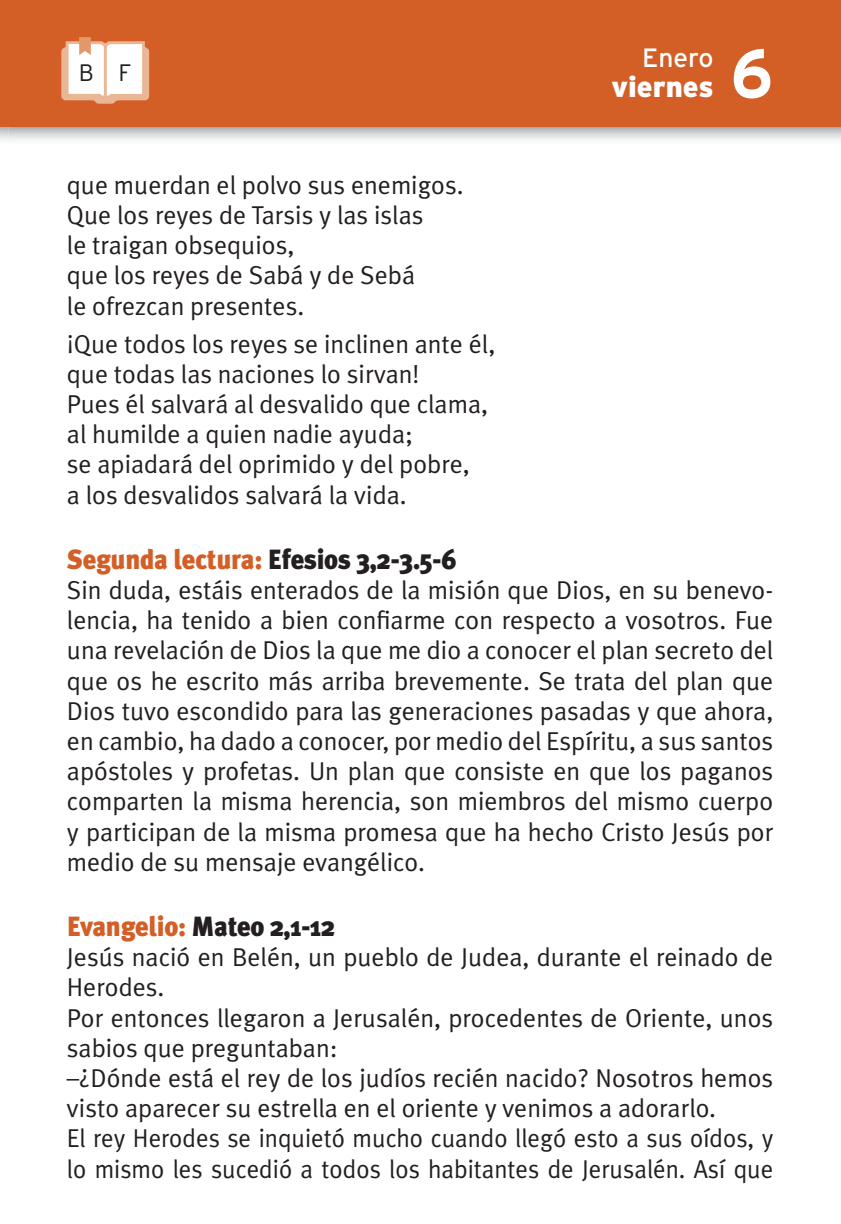
<style>
.page{position:relative;width:841px;height:1224px;background:#fff}
.page>*{position:absolute;margin:0;border:0;box-sizing:border-box;transform-origin:0 0}
.t1{font:700 68.7px "Interstate";color:#fff;scale:.93 1}
.t2{font:900 29.1px "Interstate";color:#fff}
.t3{font:900 27.9px "Meta Plus";letter-spacing:-.01em;color:#231f20;scale:.95 1}
.t4{font:26.4px "Interstate";color:#fff}
.t5{font:25.8px/30.3px "Meta Plus Normal";color:#231f20}
.t6{font:300 23.7px "Interstate";color:#231f20}
.s1{color:#d35f27}
</style>
<div class="page">
<img style="left:9px;top:126px;width:831px;height:14px">
<div style="left:0;top:0;width:840px;height:126px;background:#d35f27"></div>
<img style="left:149px;top:51px;width:1px;height:46px">
<svg style="left:61px;top:37px;width:88px;height:67px;background:#f3d5c4"></svg>
<img style="left:0;top:126px;width:9px;height:14px">
<p class="t6" style="left:79px;top:63px;width:54px">B F</p>
<p class="t5" style="left:67px;top:171px;width:398px">que muerdan el polvo sus enemigos.<br>Que los reyes de Tarsis y las islas<br>le traigan obsequios,<br>que los reyes de Sabá y de Sebá<br>le ofrezcan presentes.</p>
<p class="t5" style="left:67px;top:330px;width:430px">¡Que todos los reyes se inclinen ante él, que todas las naciones lo sirvan!<br>Pues él salvará al desvalido que clama, al humilde a quien nadie ayuda;<br>se apiadará del oprimido y del pobre,<br>a los desvalidos salvará la vida.</p>
<p class="t4" style="left:642px;top:43px;width:73px">Enero</p>
<p class="t2" style="left:611px;top:76px;width:104px">viernes</p>
<h1 class="t1" style="left:730px;top:35px;width:47px">6</h1>
<p class="t3" style="left:67px;top:548px;width:411px"><span class="s1">Segunda lectura:</span> Efesios 3,2-3.5-6</p>
<p class="t5" style="left:67px;top:576px;width:707px;text-align:justify">Sin duda, estáis enterados de la misión que Dios, en su benevo&shy;lencia, ha tenido a bien confiarme con respecto a vosotros. Fue una revelación de Dios la que me dio a conocer el plan secreto del que os he escrito más arriba brevemente. Se trata del plan que Dios tuvo escondido para las generaciones pasadas y que ahora, en cambio, ha dado a conocer, por medio del Espíritu, a sus santos apóstoles y profetas. Un plan que consiste en que los paganos comparten la misma herencia, son miembros del mismo cuerpo y participan de la misma promesa que ha hecho Cristo Jesús por medio de su mensaje evangélico.</p>
<p class="t3" style="left:67px;top:914px;width:284px"><span class="s1">Evangelio:</span> Mateo 2,1-12</p>
<p class="t5" style="left:67px;top:943px;width:707px">Jesús nació en Belén, un pueblo de Judea, durante el reinado de Herodes.<br>Por entonces llegaron a Jerusalén, procedentes de Oriente, unos sabios que preguntaban:<br>–¿Dónde está el rey de los judíos recién nacido? Nosotros hemos visto aparecer su estrella en el oriente y venimos a adorarlo.<br>El rey Herodes se inquietó mucho cuando llegó esto a sus oídos, y lo mismo les sucedió a todos los habitantes de Jerusalén. Así que</p>
</div>
